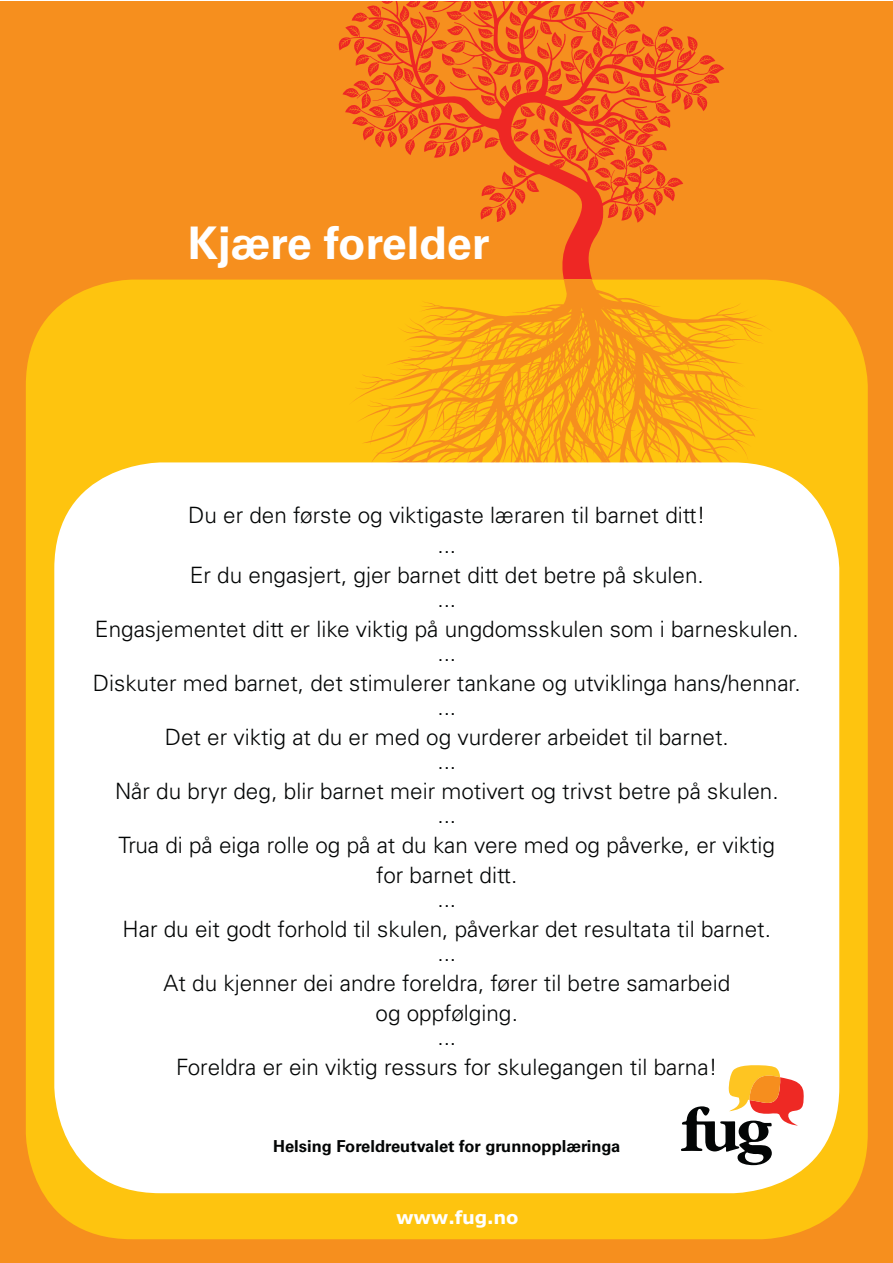
<style>
.page{position:relative;width:893px;height:1263px;background:#fff}
.page>*{position:absolute;margin:0;border:0;box-sizing:border-box;transform-origin:0 0}
.t1{font:700 45px "Univers LT Std";color:#fff}
.t2{font:300 22.5px/30px "Univers LT Std";color:#030505;text-align:center}
.t3{font:700 18px "Verdana";letter-spacing:-.01em;color:#fff}
.t4{font:700 16.5px "Univers LT Std";color:#030505}
</style>
<div class="page">
<div style="left:0;top:2px;width:893px;height:1261px;background:#f68f1e"></div>
<div style="left:26px;top:280px;width:842px;height:959px;background:#fec40f;border-radius:106px"></div>
<svg style="left:332px;top:2px;width:437px;height:278px"></svg>
<svg style="left:354px;top:280px;width:419px;height:190px"></svg>
<div style="left:54px;top:462px;width:785px;height:731px;background:#fff;border-radius:106px"></div>
<svg style="left:681px;top:1065px;width:123px;height:100px"></svg>
<h1 class="t1" style="left:188px;top:217px;width:303px">Kjære forelder</h1>
<p class="t2" style="left:188px;top:500px;width:519px">Du er den første og viktigaste læraren til barnet ditt! ...<br>Er du engasjert, gjer barnet ditt det betre på skulen.</p>
<p class="t2" style="left:95px;top:584px;width:705px">...<br>Engasjementet ditt er like viktig på ungdomsskulen som i barneskulen.</p>
<p class="t2" style="left:93px;top:638px;width:709px">...<br>Diskuter med barnet, det stimulerer tankane og utviklinga hans/hennar.</p>
<p class="t2" style="left:165px;top:692px;width:565px">...<br>Det er viktig at du er med og vurderer arbeidet til barnet.</p>
<p class="t2" style="left:115px;top:746px;width:665px">...<br>Når du bryr deg, blir barnet meir motivert og trivst betre på skulen.</p>
<p class="t2" style="left:118px;top:800px;width:658px">...<br>Trua di på eiga rolle og på at du kan vere med og påverke, er viktig for barnet ditt.</p>
<p class="t2" style="left:123px;top:884px;width:650px">...<br>Har du eit godt forhold til skulen, påverkar det resultata til barnet.</p>
<p class="t2" style="left:163px;top:938px;width:568px">...<br>At du kjenner dei andre foreldra, fører til betre samarbeid og oppfølging.</p>
<p class="t2" style="left:176px;top:1022px;width:543px">...<br>Foreldra er ein viktig ressurs for skulegangen til barna!</p>
<p class="t4" style="left:273px;top:1136px;width:349px">Helsing Foreldreutvalet for grunnopplæringa</p>
<p class="t3" style="left:396px;top:1205px;width:124px">www.fug.no</p>
</div>
